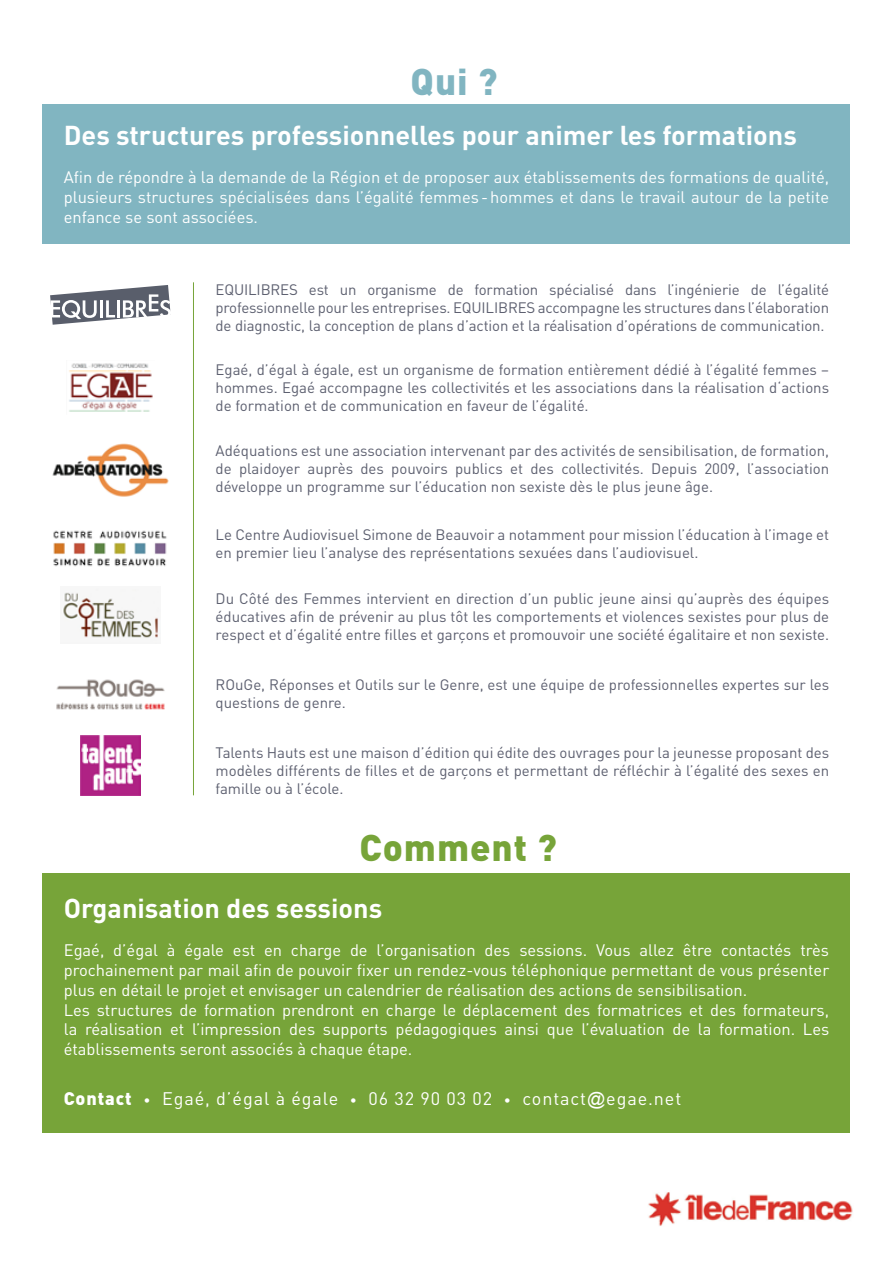
<style>
.page{position:relative;width:893px;height:1263px;background:#fff}
.page>*{position:absolute;margin:0;border:0;box-sizing:border-box;transform-origin:0 0}
.t1{font:900 36.75px "DIN";letter-spacing:.025em;color:#77a439}
.t2{font:900 36.75px "DIN";color:#81b5c1}
.t3{font:700 27px "DIN";color:#fff}
.t4{font:18px "DIN";letter-spacing:.05em;color:#fff}
.t5{font:16.5px/19.8px "DIN";color:#fff;text-align:justify}
.t6{font:15px/18px "DIN";color:#5d6070}
.s1{font-weight:900}
.s2{font-size:13.5px}
.s3{font-family:"Arial"}
</style>
<div class="page">
<div style="left:43px;top:105px;width:807px;height:139px;background:#81b5c1"></div>
<div style="left:43px;top:873px;width:807px;height:260px;background:#77a439"></div>
<img style="left:69px;top:363px;width:84px;height:49px">
<svg style="left:50px;top:285px;width:121px;height:40px"></svg>
<img style="left:52px;top:443px;width:117px;height:54px">
<img style="left:53px;top:530px;width:114px;height:37px">
<img style="left:63px;top:590px;width:96px;height:48px">
<img style="left:81px;top:735px;width:59px;height:60px">
<img style="left:56px;top:679px;width:109px;height:31px">
<hr style="left:193px;top:282px;width:1px;height:513px;background:#77a439">
<img style="left:648px;top:1192px;width:205px;height:34px">
<h1 class="t2" style="left:411px;top:57px;width:88px">Qui ?</h1>
<h2 class="t3" style="left:64px;top:118px;width:735px">Des structures professionnelles pour animer les formations</h2>
<p class="t5" style="left:64px;top:167px;width:767px">Afin de répondre à la demande de la région et de proposer aux établissements des formations de qualité, plusieurs structures spécialisées dans l’égalité femmes-hommes et dans le travail autour de la petite enfance se sont associées.</p>
<p class="t6" style="left:216px;top:280px;width:615px;text-indent:93px">est un organisme de formation spécialisé dans l’ingénierie de l’égalité professionnelle pour les entreprises. Equili bres</p>
<p class="t6" style="left:216px;top:280px;width:65px">Equilibres</p>
<p class="t6" style="left:216px;top:298px;width:615px;text-indent:322px">accompagne les structures dans l’élaboration de diagnostic, la conception de plans d’action et la réalisation d’opérations de communication.</p>
<p class="t6" style="left:216px;top:360px;width:615px;text-align:justify">Egaé, d’égal à égale, est un organisme de formation entièrement dédié à l’égalité femmes – hommes. Egaé accompagne les collectivités et les associations dans la réalisation d‘actions de formation et de communication en faveur de l’égalité.</p>
<p class="t6" style="left:216px;top:441px;width:615px;text-align:justify">Adéquations est une association intervenant par des activités de sensibilisation, de formation, de plaidoyer auprès des pouvoirs publics et des collectivités. Depuis 2009, l’association développe un programme sur l’éducation non sexiste dès le plus jeune âge.</p>
<p class="t6" style="left:216px;top:525px;width:615px">Le Centre Audiovisuel Simone de Beauvoir a notamment pour mission l’éducation à l’image et en premier lieu l’analyse des représentations sexuées dans l’audiovisuel.</p>
<p class="t6" style="left:216px;top:589px;width:615px;text-align:justify">Du Côté des Femmes intervient en direction d’un public jeune ainsi qu’auprès des équipes éducatives afin de prévenir au plus tôt les comportements et violences sexistes pour plus de respect et d’égalité entre filles et garçons et promouvoir une société égalitaire et non sexiste.</p>
<p class="t6" style="left:216px;top:675px;width:615px">ROuGe, Réponses et Outils sur le Genre, est une équipe de professionnelles expertes sur les questions de genre.</p>
<p class="t6" style="left:216px;top:743px;width:615px;text-align:justify">Talents Hauts est une maison d’édition qui édite des ouvrages pour la jeunesse proposant des modèles différents de filles et de garçons et permettant de réfléchir à l’égalité des sexes en famille ou à l’école.</p>
<h1 class="t1" style="left:360px;top:823px;width:199px">Comment ?</h1>
<h2 class="t3" style="left:64px;top:891px;width:320px">Organisation des sessions</h2>
<p class="t5" style="left:64px;top:940px;width:767px;text-align:left">Egaé, d’égal à égale est en charge de l’organisation des sessions. Vous allez être contactés très prochainement par mail afin de pouvoir fixer un rendez-vous téléphonique permettant de vous présenter plus en détail le projet et envisager un calendrier de réalisation des actions de sensibilisation.<br>Les structures de formation prendront en charge le déplacement des formatrices et des formateurs, la réalisation et l’impression des supports pédagogiques ainsi que l’évaluation de la formation. Les établissements seront associés à chaque étape.</p>
<p class="t4" style="left:64px;top:1087px;width:619px"><span class="s1">Contact</span> <span class="s2">•</span> Egaé, d’égal à égale <span class="s2">•</span> 06 32 90 03 02 <span class="s2">•</span> contact<span class="s3">@</span>egae.net</p>
</div>
